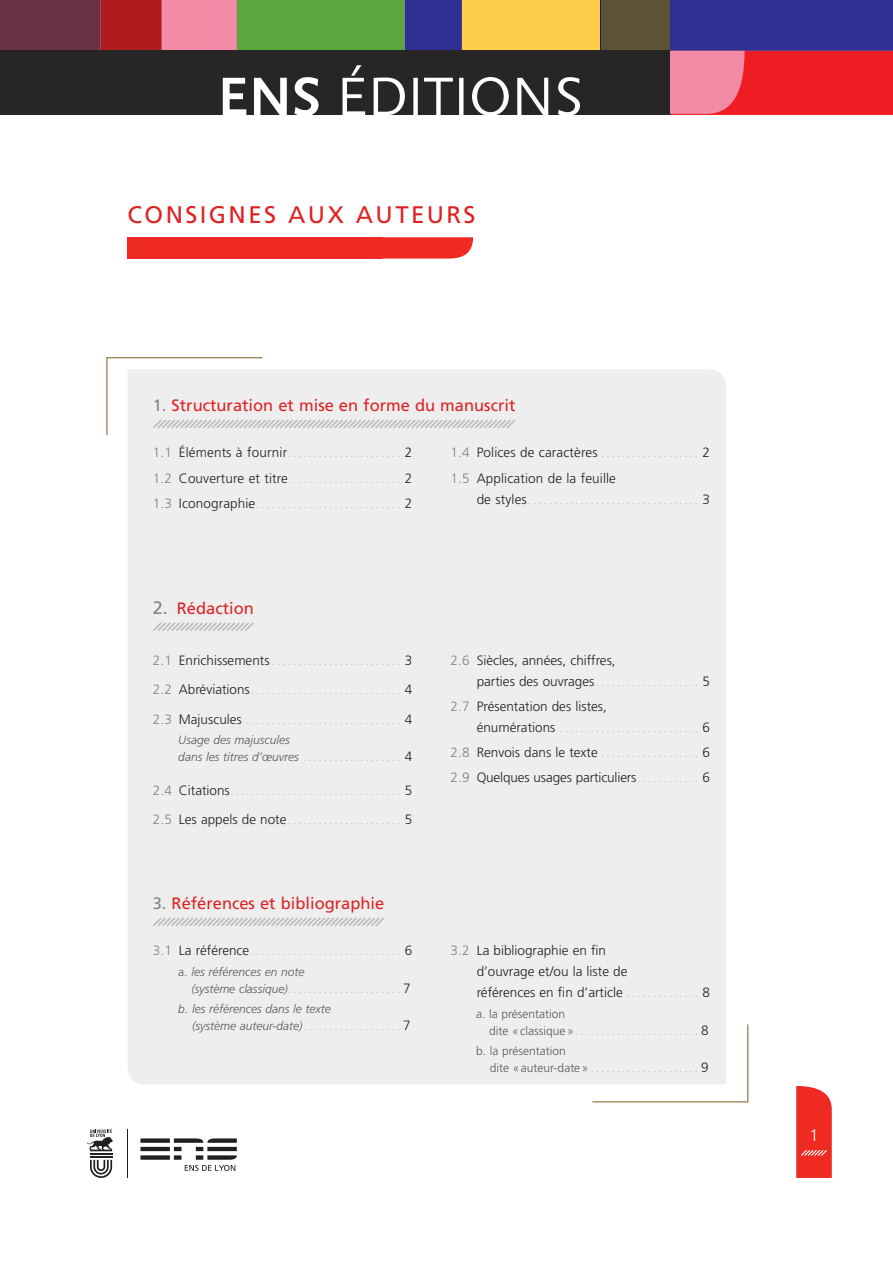
<style>
.page{position:relative;width:893px;height:1263px;background:#fff}
.page>*{position:absolute;margin:0;border:0;box-sizing:border-box;transform-origin:0 0}
.Titre_1{font:24px "Frutiger LT Std";letter-spacing:.1em;color:#dd2322}
.Titre_2{font:16.5px "Frutiger LT Std";color:#dd2322}
.Titre_3{font:300 16.5px "Frutiger LT Std";color:#fff}
.Titre_3-2{font:300 13.5px/21px "Frutiger LT Std";color:#231f20}
.Titre_4{font:italic 300 12px/16.5px "Frutiger LT Std";color:#57585a}
.Titre_4-2{font:300 12px "Frutiger LT Std";color:#57585a}
.Titre_3-3{font:300 9px "Frutiger LT Std";color:#939598}
.Titre_4-3{font:300 9px "Frutiger LT Std";color:#939598}
.s1{color:#808285}
.s2{font-size:13.5px;color:#808285}
.s3{font-size:13.5px;color:#231f20}
.s4{font-size:9px;color:#939598}
.s5{font-size:18px;color:#808285}
.s6{font-style:normal;font-size:9px;color:#939598}
.s7{font-style:normal;font-size:13.5px;color:#231f20}
.s8{font-style:normal}
.s9{font-style:italic;font-size:12px;color:#57585a}
.s10{font-size:12px;color:#57585a}
</style>
<div class="page">
<svg style="left:0;top:0;width:893px;height:115px;background:#714e4e"></svg>
<div style="left:128px;top:237px;width:255px;height:22px;background:#ee2a23"></div>
<svg style="left:90px;top:1160px;width:22px;height:18px"></svg>
<hr style="left:90px;top:1156px;width:22px;height:2px;background:#231f20">
<hr style="left:90px;top:1153px;width:22px;height:2px;background:#231f20">
<svg style="left:87px;top:1129px;width:26px;height:22px"></svg>
<hr style="left:127px;top:1129px;width:1px;height:49px;background:#231f20">
<svg style="left:140px;top:1138px;width:97px;height:33px"></svg>
<svg style="left:796px;top:1086px;width:36px;height:92px;background:#ef3933"></svg>
<div style="left:128px;top:369px;width:598px;height:715px;background:#eeeeef"></div>
<svg style="left:151px;top:620px;width:105px;height:13px"></svg>
<svg style="left:151px;top:915px;width:235px;height:13px;background:#dedee0"></svg>
<svg style="left:591px;top:1023px;width:158px;height:80px"></svg>
<svg style="left:106px;top:357px;width:411px;height:79px"></svg>
<svg style="left:383px;top:237px;width:90px;height:22px;background:#ef3a33"></svg>
<p class="Titre_1" style="left:128px;top:201px;width:350px">CONSIGNES AUX AUTEURS</p>
<p class="Titre_2" style="left:153px;top:395px;width:364px"><span class="s1">1.</span> Structuration et mise en forme du manuscrit</p>
<p class="Titre_3-3" style="left:153px;top:449px;width:261px"><span class="s2">1.1</span> <span class="s3">Éléments à fournir</span>...................... <span class="s3">2</span></p>
<p class="Titre_3-3" style="left:153px;top:474px;width:261px"><span class="s2">1.2</span> <span class="s3">Couverture et titre</span> ..................... <span class="s3">2</span></p>
<p class="Titre_3-3" style="left:153px;top:500px;width:261px"><span class="s2">1.3</span> <span class="s3">Iconographie</span>............................ <span class="s3">2</span></p>
<p class="Titre_3-2" style="left:451px;top:442px;width:261px"><span class="s1">1.4</span> Polices de caractères <span class="s4">...................</span> 2</p>
<p class="Titre_3-2" style="left:451px;top:468px;width:167px"><span class="s1">1.5</span> Application de la feuille</p>
<p class="Titre_3-3" style="left:477px;top:495px;width:235px"><span class="s3">de styles</span>................................. <span class="s3">3</span></p>
<p class="Titre_2" style="left:153px;top:598px;width:103px"><span class="s5">2.</span> Rédaction</p>
<p class="Titre_3-3" style="left:153px;top:656px;width:261px"><span class="s2">2.1</span> <span class="s3">Enrichissements</span>......................... <span class="s3">3</span></p>
<p class="Titre_3-3" style="left:153px;top:686px;width:261px"><span class="s2">2.2</span> <span class="s3">Abréviations</span>............................. <span class="s3">4</span></p>
<p class="Titre_3-3" style="left:153px;top:715px;width:261px"><span class="s2">2.3</span> <span class="s3">Majuscules</span> .............................. <span class="s3">4</span></p>
<p class="Titre_4" style="left:178px;top:732px;width:235px">Usage des majuscules<br>dans les titres d’œuvres <span class="s6">...................</span> <span class="s7">4</span></p>
<p class="Titre_3-3" style="left:153px;top:786px;width:261px"><span class="s2">2.4</span> <span class="s3">Citations</span>................................. <span class="s3">5</span></p>
<p class="Titre_3-3" style="left:153px;top:816px;width:261px"><span class="s2">2.5</span> <span class="s3">Les appels de note</span>...................... <span class="s3">5</span></p>
<p class="Titre_2" style="left:153px;top:893px;width:233px"><span class="s1">3.</span> Références et bibliographie</p>
<p class="Titre_3-3" style="left:153px;top:947px;width:261px"><span class="s2">3.1</span> <span class="s3">Laréférence</span>............................. <span class="s3">6</span></p>
<p class="Titre_4" style="left:178px;top:964px;width:128px"><span class="s8">a.</span> les références en note</p>
<p class="Titre_4-3" style="left:191px;top:984px;width:221px"><span class="s9">(système classique)</span>......................<span class="s3">7</span></p>
<p class="Titre_4" style="left:192px;top:1001px;width:220px;text-indent:-14px">b. les références dans le texte<br>(système auteur-date)<span class="s6">...................</span> <span class="s7">7</span></p>
<p class="Titre_3-2" style="left:451px;top:649px;width:167px"><span class="s1">2.6</span> Siècles, années, chiffres,</p>
<p class="Titre_3-3" style="left:477px;top:677px;width:235px"><span class="s3">parties des ouvrages</span>.................... <span class="s3">5</span></p>
<p class="Titre_3-2" style="left:451px;top:696px;width:158px"><span class="s1">2.7</span> Présentation des listes,</p>
<p class="Titre_3-3" style="left:477px;top:724px;width:235px"><span class="s3">énumérations</span> ........................... <span class="s3">6</span></p>
<p class="Titre_3-2" style="left:451px;top:742px;width:261px"><span class="s1">2.8</span> Renvois dans le texte<span class="s4">...................</span> 6</p>
<p class="Titre_3-2" style="left:451px;top:767px;width:261px"><span class="s1">2.9</span> Quelques usages particuliers <span class="s4">. . . . . . . . . . . .</span> 6</p>
<p class="Titre_3-2" style="left:477px;top:940px;width:235px;text-indent:-26px"><span class="s1">3.2</span> La bibliographie en fin<br>d’ouvrage et/ou la liste de<br>références en fin d’article <span class="s4">. . . . . . . . . . . . . .</span> 8</p>
<p class="Titre_4-2" style="left:476px;top:1007px;width:91px">a. la présentation</p>
<p class="Titre_4-3" style="left:489px;top:1026px;width:221px"><span class="s10">dite «classique»</span>........................<span class="s3">8</span></p>
<p class="Titre_4-2" style="left:476px;top:1044px;width:91px">b. la présentation</p>
<p class="Titre_4-3" style="left:490px;top:1064px;width:220px"><span class="s10">dite «auteur-date»</span>.....................<span class="s3">9</span></p>
<p class="Titre_3" style="left:809px;top:1126px;width:11px">1</p>
</div>
